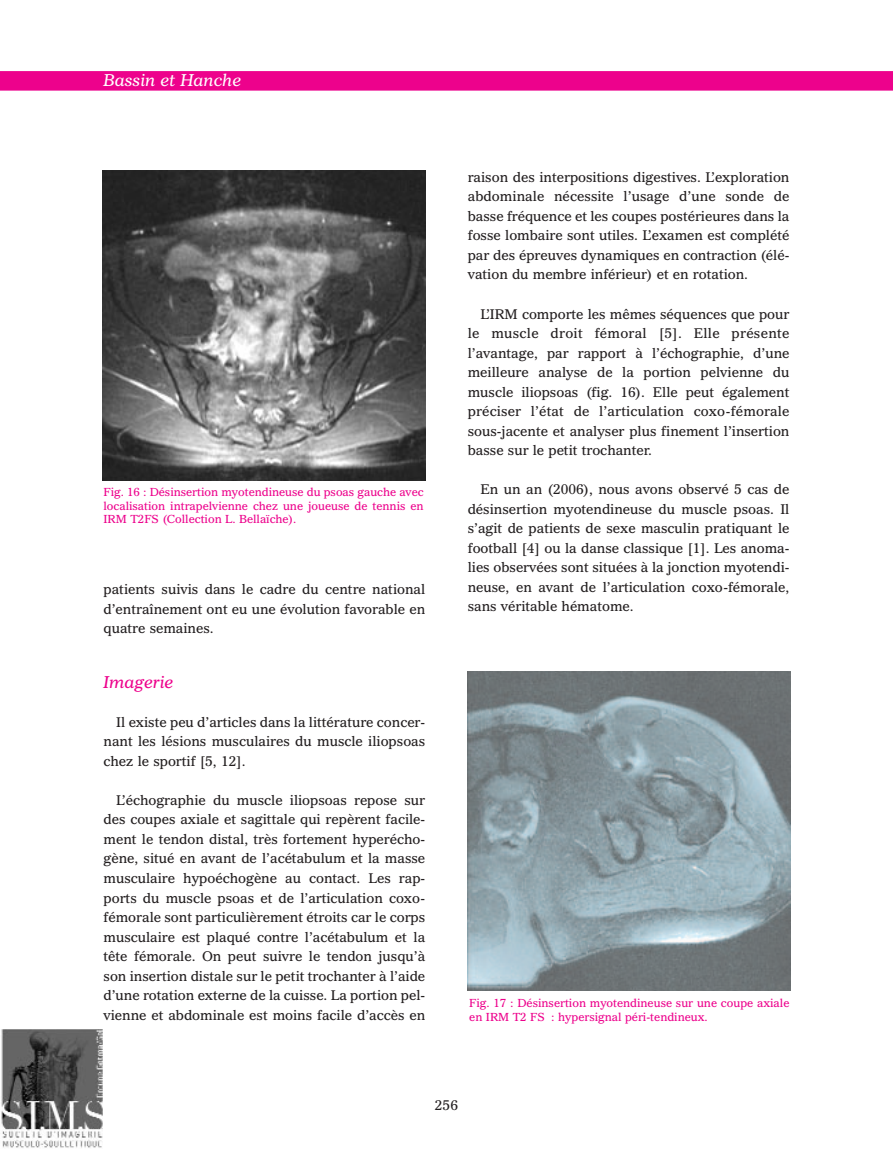
<style>
.page{position:relative;width:893px;height:1149px;background:#fff}
.page>*{position:absolute;margin:0;border:0;box-sizing:border-box;transform-origin:0 0}
.t1{font:italic 16.5px "Imperial BT";color:#fff}
.t2{font:italic 16.5px "Imperial BT";color:#ed028c}
.t3{font:13.5px/19.5px "Imperial BT";color:#231f20;text-align:justify}
.t4{font:11.25px/13.5px "Imperial BT";color:#ed028c;text-align:justify}
</style>
<div class="page">
<div style="left:0;top:71px;width:893px;height:20px;background:#ed028c"></div>
<img style="left:1px;top:1029px;width:101px;height:119px">
<img style="left:102px;top:170px;width:323px;height:310px">
<img style="left:468px;top:671px;width:323px;height:318px">
<p class="t1" style="left:104px;top:73px;width:139px">Bassin et Hanche</p>
<p class="t4" style="left:104px;top:486px;width:322px">Fig. 16 : Désinsertion myotendineuse du psoas gauche avec localisation intrapelvienne chez une joueuse de tennis en IRM T2FS (Collection L. Bellaïche).</p>
<p class="t3" style="left:104px;top:581px;width:323px">patients suivis dans le cadre du centre national d’entraînement ont eu une évolution favorable en quatre semaines.</p>
<p class="t2" style="left:104px;top:675px;width:72px">Imagerie</p>
<p class="t3" style="left:104px;top:713px;width:323px;text-indent:13px">Il existe peu d’articles dans la littérature concer&shy;nant les lésions musculaires du muscle iliopsoas chez le sportif [5, 12].</p>
<p class="t3" style="left:104px;top:791px;width:323px;text-indent:13px">L’échographie du muscle iliopsoas repose sur des coupes axiale et sagittale qui repèrent facile&shy;ment le tendon distal, très fortement hyperécho&shy;gène, situé en avant de l’acétabulum et la masse musculaire hypoéchogène au contact. Les rap&shy;ports du muscle psoas et de l’articulation coxo&shy;fémorale sont particulièrement étroits car le corps musculaire est plaqué contre l’acétabulum et la tête fémorale. On peut suivre le tendon jusqu’à son insertion distale sur le petit trochanter à l’aide d’une rotation externe de la cuisse. La portion pel&shy;vienne et abdominale est moins facile d’accès en</p>
<p class="t3" style="left:468px;top:169px;width:323px">raison des interpositions digestives. L’exploration abdominale nécessite l’usage d’une sonde de basse fréquence et les coupes postérieures dans la fosse lombaire sont utiles. L’examen est complété par des épreuves dynamiques en contraction (élé&shy;vation du membre inférieur) et en rotation.</p>
<p class="t3" style="left:468px;top:305px;width:323px;text-indent:13px">L’IRM comporte les mêmes séquences que pour le muscle droit fémoral [5]. Elle présente l’avantage, par rapport à l’échographie, d’une meilleure analyse de la portion pelvienne du muscle iliopsoas (fig. 16). Elle peut également préciser l’état de l’articulation coxo-fémorale sous-jacente et analyser plus finement l’insertion basse sur le petit trochanter.</p>
<p class="t3" style="left:468px;top:481px;width:323px;text-indent:13px">En un an (2006), nous avons observé 5 cas de désinsertion myotendineuse du muscle psoas. Il s’agit de patients de sexe masculin pratiquant le football [4] ou la danse classique [1]. Les anoma&shy;lies observées sont situées à la jonction myotendi&shy;neuse, en avant de l’articulation coxo-fémorale, sans véritable hématome.</p>
<p class="t4" style="left:469px;top:997px;width:322px">Fig. 17 : Désinsertion myotendineuse sur une coupe axiale en IRM T2 FS : hypersignal péri-tendineux.</p>
<p class="t3" style="left:435px;top:1095px;width:25px">256</p>
</div>
